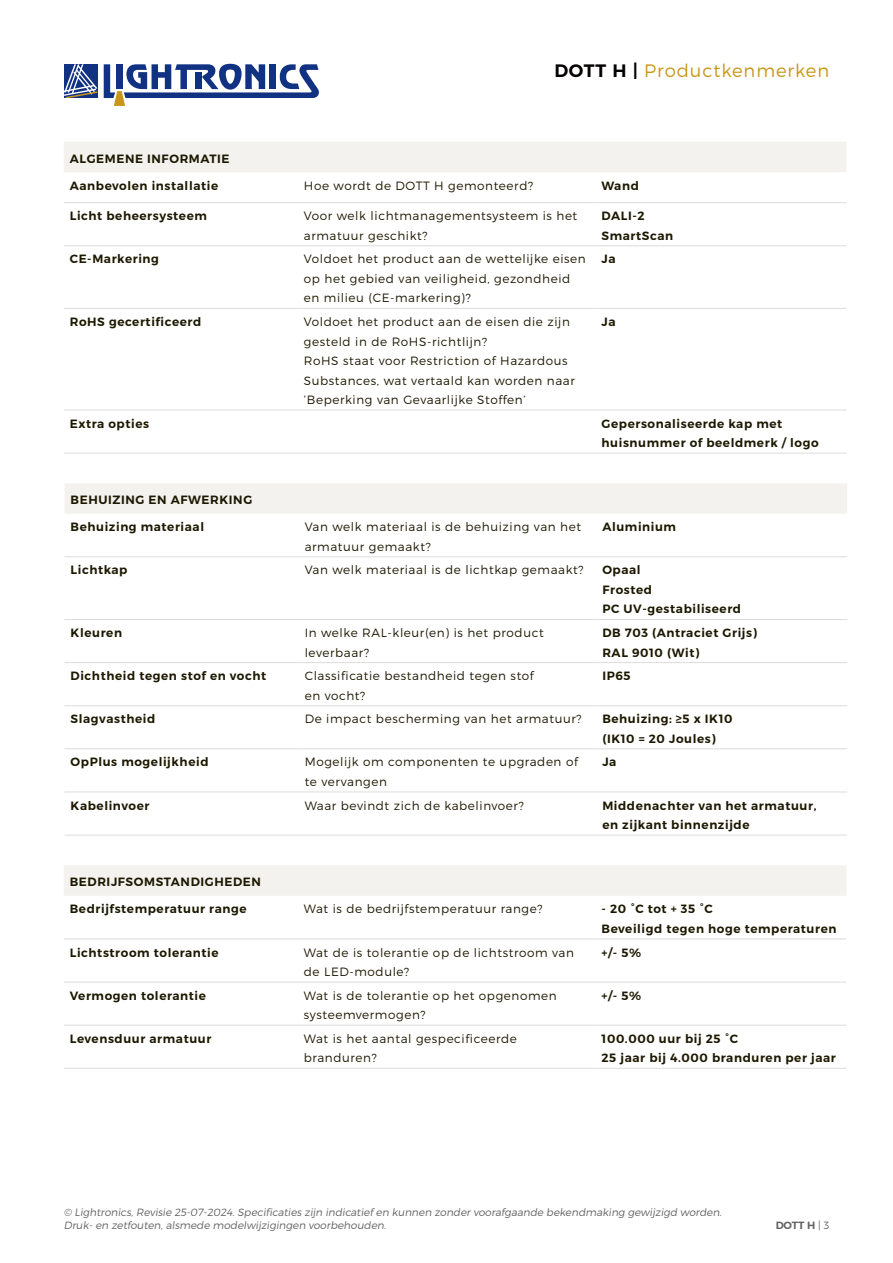
<style>
.page{position:relative;width:893px;height:1263px;background:#fff}
.page>*{position:absolute;margin:0;border:0;box-sizing:border-box;transform-origin:0 0}
.t1{font:18px "Trueno Lt";letter-spacing:.05em;color:#c89718}
.t2{font:12px/19.5px "Trueno Lt";letter-spacing:.05em;color:#1d1800}
.t3{font:12px/19.5px "Trueno S Bd";letter-spacing:.05em;color:#1d1800}
.t4{font:10.5px/12.6px "Trueno Lt It";color:#636363}
.t5{font:10.5px "Trueno S Bd";color:#636363}
.s1{font-family:"Trueno S Bd";color:#040000}
.s2{font-family:"Trueno Lt"}
</style>
<div class="page">
<svg style="left:64px;top:64px;width:33px;height:34px"></svg>
<svg style="left:104px;top:64px;width:215px;height:42px"></svg>
<div style="left:64px;top:142px;width:782px;height:30px;background:#f3f2ef"></div>
<hr style="left:64px;top:202px;width:234px;height:1px;background:#dddcdb">
<hr style="left:298px;top:202px;width:298px;height:1px;background:#dddcdb">
<hr style="left:596px;top:202px;width:250px;height:1px;background:#dddcdb">
<hr style="left:64px;top:245px;width:234px;height:1px;background:#dddcdb">
<hr style="left:298px;top:245px;width:298px;height:1px;background:#dddcdb">
<hr style="left:596px;top:245px;width:250px;height:1px;background:#dddcdb">
<hr style="left:64px;top:308px;width:234px;height:1px;background:#dddcdb">
<hr style="left:298px;top:308px;width:298px;height:1px;background:#dddcdb">
<hr style="left:596px;top:308px;width:250px;height:1px;background:#dddcdb">
<hr style="left:64px;top:410px;width:234px;height:1px;background:#dddcdb">
<hr style="left:64px;top:453px;width:234px;height:1px;background:#dddcdb">
<hr style="left:298px;top:410px;width:298px;height:1px;background:#dddcdb">
<hr style="left:596px;top:410px;width:250px;height:1px;background:#dddcdb">
<hr style="left:298px;top:453px;width:298px;height:1px;background:#dddcdb">
<hr style="left:596px;top:453px;width:250px;height:1px;background:#dddcdb">
<div style="left:65px;top:483px;width:782px;height:31px;background:#f3f2ef"></div>
<hr style="left:65px;top:556px;width:234px;height:1px;background:#dddcdb">
<hr style="left:299px;top:556px;width:297px;height:1px;background:#dddcdb">
<hr style="left:596px;top:556px;width:251px;height:1px;background:#dddcdb">
<hr style="left:65px;top:619px;width:234px;height:1px;background:#dddcdb">
<hr style="left:299px;top:619px;width:297px;height:1px;background:#dddcdb">
<hr style="left:596px;top:619px;width:251px;height:1px;background:#dddcdb">
<hr style="left:65px;top:662px;width:234px;height:1px;background:#dddcdb">
<hr style="left:299px;top:662px;width:297px;height:1px;background:#dddcdb">
<hr style="left:596px;top:662px;width:251px;height:1px;background:#dddcdb">
<hr style="left:65px;top:705px;width:234px;height:1px;background:#dddcdb">
<hr style="left:299px;top:705px;width:297px;height:1px;background:#dddcdb">
<hr style="left:596px;top:705px;width:251px;height:1px;background:#dddcdb">
<hr style="left:65px;top:748px;width:234px;height:1px;background:#dddcdb">
<hr style="left:65px;top:791px;width:234px;height:1px;background:#dddcdb">
<hr style="left:65px;top:835px;width:234px;height:1px;background:#dddcdb">
<hr style="left:299px;top:748px;width:297px;height:1px;background:#dddcdb">
<hr style="left:596px;top:748px;width:251px;height:1px;background:#dddcdb">
<hr style="left:299px;top:791px;width:297px;height:1px;background:#dddcdb">
<hr style="left:596px;top:791px;width:251px;height:1px;background:#dddcdb">
<hr style="left:299px;top:835px;width:297px;height:1px;background:#dddcdb">
<hr style="left:596px;top:835px;width:251px;height:1px;background:#dddcdb">
<div style="left:64px;top:866px;width:782px;height:30px;background:#f3f2ef"></div>
<hr style="left:64px;top:938px;width:234px;height:1px;background:#dddcdb">
<hr style="left:64px;top:982px;width:234px;height:1px;background:#dddcdb">
<hr style="left:64px;top:1025px;width:234px;height:1px;background:#dddcdb">
<hr style="left:64px;top:1068px;width:234px;height:1px;background:#dddcdb">
<hr style="left:298px;top:938px;width:298px;height:1px;background:#dddcdb">
<hr style="left:596px;top:938px;width:250px;height:1px;background:#dddcdb">
<hr style="left:298px;top:982px;width:298px;height:1px;background:#dddcdb">
<hr style="left:596px;top:982px;width:250px;height:1px;background:#dddcdb">
<hr style="left:298px;top:1025px;width:298px;height:1px;background:#dddcdb">
<hr style="left:596px;top:1025px;width:250px;height:1px;background:#dddcdb">
<hr style="left:298px;top:1068px;width:298px;height:1px;background:#dddcdb">
<hr style="left:596px;top:1068px;width:250px;height:1px;background:#dddcdb">
<h1 class="t1" style="left:554px;top:60px;width:276px"><span class="s1">DOTT H |</span> Productkenmerken</h1>
<p class="t3" style="left:70px;top:149px;width:161px">ALGEMENE INFORMATIE</p>
<p class="t3" style="left:70px;top:176px;width:150px">Aanbevolen installatie</p>
<p class="t2" style="left:304px;top:176px;width:231px">Hoe wordt de DOTT H gemonteerd?</p>
<p class="t3" style="left:602px;top:176px;width:39px">Wand</p>
<p class="t3" style="left:70px;top:206px;width:139px">Licht beheersysteem</p>
<p class="t2" style="left:304px;top:206px;width:275px">Voor welk lichtmanagementsysteem is het armatuur geschikt?</p>
<p class="t3" style="left:602px;top:206px;width:73px">DALI-2<br>SmartScan</p>
<p class="t3" style="left:70px;top:249px;width:91px">CE-Markering</p>
<p class="t2" style="left:304px;top:249px;width:283px">Voldoet het product aan de wettelijke eisen op het gebied van veiligheid, gezondheid en milieu (CE-markering)?</p>
<p class="t3" style="left:602px;top:249px;width:16px">Ja</p>
<p class="t3" style="left:70px;top:312px;width:133px">RoHS gecertificeerd</p>
<p class="t2" style="left:304px;top:312px;width:273px">Voldoet het product aan de eisen die zijn gesteld in de RoHS-richtlijn?<br>RoHS staat voor Restriction of Hazardous Substances, wat vertaald kan worden naar ‘Beperking van Gevaarlijke Stoffen’</p>
<p class="t3" style="left:602px;top:312px;width:16px">Ja</p>
<p class="t3" style="left:70px;top:414px;width:81px">Extra opties</p>
<p class="t3" style="left:602px;top:414px;width:219px">Gepersonaliseerde kap met huisnummer of beeldmerk / logo</p>
<p class="t3" style="left:71px;top:490px;width:183px">BEHUIZING EN AFWERKING</p>
<p class="t3" style="left:71px;top:517px;width:135px">Behuizing materiaal</p>
<p class="t2" style="left:305px;top:517px;width:278px">Van welk materiaal is de behuizing van het armatuur gemaakt?</p>
<p class="t3" style="left:602px;top:517px;width:75px">Aluminium</p>
<p class="t3" style="left:71px;top:561px;width:58px">Lichtkap</p>
<p class="t2" style="left:305px;top:560px;width:280px">Van welk materiaal is de lichtkap gemaakt?</p>
<p class="t3" style="left:602px;top:561px;width:140px">Opaal<br>Frosted<br>PC UV-gestabiliseerd</p>
<p class="t3" style="left:71px;top:623px;width:53px">Kleuren</p>
<p class="t2" style="left:305px;top:623px;width:240px">In welke RAL-kleur(en) is het product leverbaar?</p>
<p class="t3" style="left:602px;top:623px;width:156px">DB 703 (Antraciet Grijs)<br>RAL 9010 (Wit)</p>
<p class="t3" style="left:71px;top:666px;width:197px">Dichtheid tegen stof en vocht</p>
<p class="t2" style="left:305px;top:666px;width:231px">Classificatie bestandheid tegen stof en vocht?</p>
<p class="t3" style="left:602px;top:666px;width:30px">IP65</p>
<p class="t3" style="left:71px;top:709px;width:86px">Slagvastheid</p>
<p class="t2" style="left:305px;top:709px;width:278px">De impact bescherming van het armatuur?</p>
<p class="t3" style="left:602px;top:709px;width:132px">Behuizing: ≥5 x IK10 (IK10 = 20 Joules)</p>
<p class="t3" style="left:71px;top:752px;width:139px">OpPlus mogelijkheid</p>
<p class="t2" style="left:305px;top:752px;width:275px">Mogelijk om componenten te upgraden of te vervangen</p>
<p class="t3" style="left:602px;top:752px;width:16px">Ja</p>
<p class="t3" style="left:71px;top:796px;width:80px">Kabelinvoer</p>
<p class="t2" style="left:305px;top:795px;width:221px">Waar bevindt zich de kabelinvoer?</p>
<p class="t3" style="left:602px;top:796px;width:216px">Middenachter van het armatuur, en zijkant binnenzijde</p>
<p class="t3" style="left:70px;top:872px;width:193px">BEDRIJFSOMSTANDIGHEDEN</p>
<p class="t3" style="left:70px;top:899px;width:178px">Bedrijfstemperatuur range</p>
<p class="t2" style="left:304px;top:899px;width:240px">Wat is de bedrijfstemperatuur range?</p>
<p class="t3" style="left:602px;top:899px;width:236px">- 20 °C tot + 35 °C<br>Beveiligd tegen hoge temperaturen</p>
<p class="t3" style="left:70px;top:943px;width:150px">Lichtstroom tolerantie</p>
<p class="t2" style="left:304px;top:942px;width:272px">Wat de is tolerantie op de lichtstroom van de LED-module?</p>
<p class="t3" style="left:602px;top:943px;width:41px">+/- 5%</p>
<p class="t3" style="left:70px;top:986px;width:138px">Vermogen tolerantie</p>
<p class="t2" style="left:304px;top:985px;width:254px">Wat is de tolerantie op het opgenomen systeemvermogen?</p>
<p class="t3" style="left:602px;top:986px;width:41px">+/- 5%</p>
<p class="t3" style="left:70px;top:1029px;width:143px">Levensduur armatuur</p>
<p class="t2" style="left:304px;top:1028px;width:215px">Wat is het aantal gespecificeerde branduren?</p>
<p class="t3" style="left:602px;top:1029px;width:236px">100.000 uur bij 25 °C<br>25 jaar bij 4.000 branduren per jaar</p>
<p class="t4" style="left:64px;top:1206px;width:659px">© Lightronics, Revisie 25-07-2024. Specificaties zijn indicatief en kunnen zonder voorafgaande bekendmaking gewijzigd worden.<br>Druk- en zetfouten, alsmede modelwijzigingen voorbehouden.</p>
<p class="t5" style="left:776px;top:1219px;width:55px">DOTT H <span class="s2">| 3</span></p>
</div>
